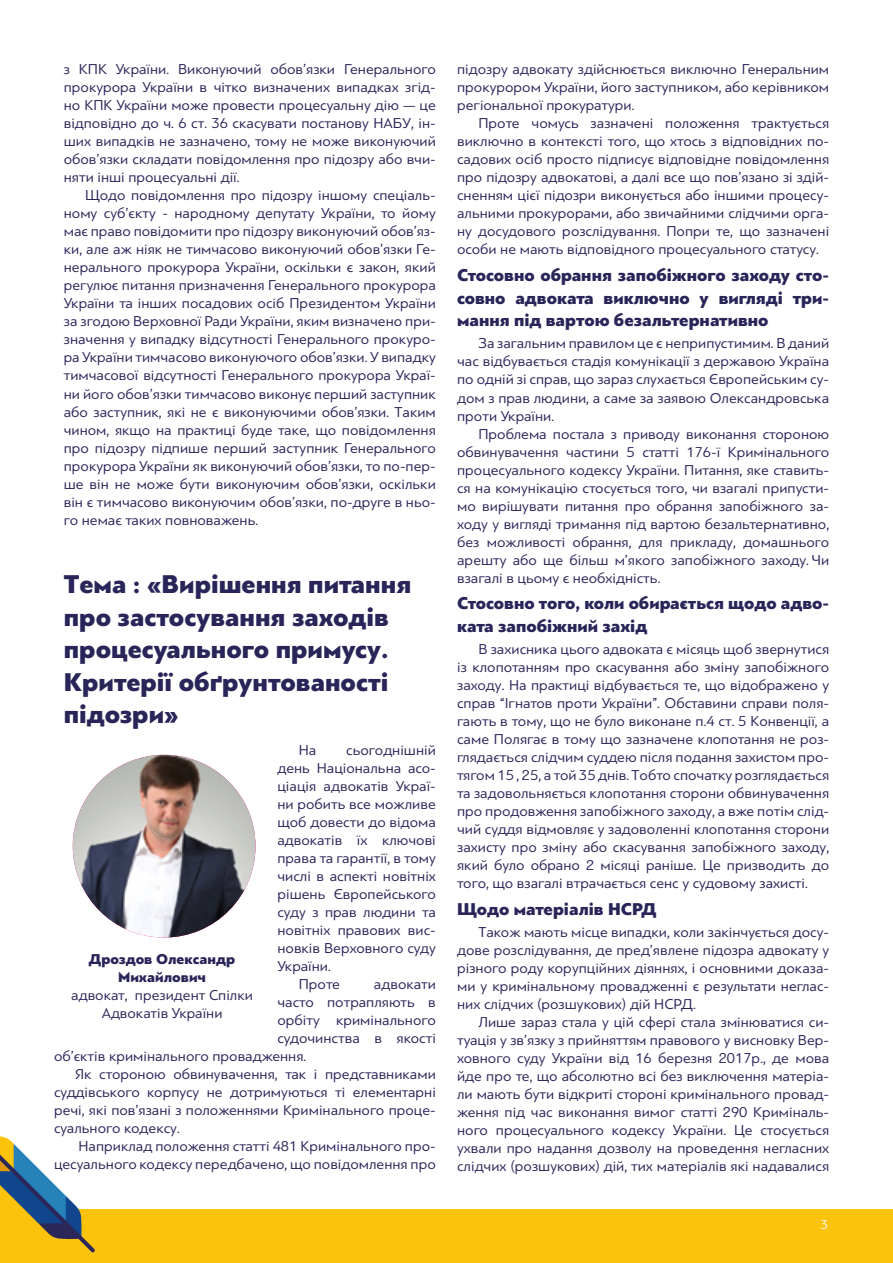
<style>
.page{position:relative;width:893px;height:1263px;background:#fff}
.page>*{position:absolute;margin:0;border:0;box-sizing:border-box;transform-origin:0 0}
.t1{font:900 27px/32.4px "PF Bague Sans Pro";color:#2a2559}
.t2{font:900 18px/22.5px "PF Bague Sans Pro";color:#2a2559;text-align:justify}
.t3{font:15px/18px "PF Bague Sans Pro";color:#2a2559;text-align:justify}
.t4{font:900 15px/18px "PF Bague Sans Pro";color:#2a2559;text-align:center}
.t5{font:13.5px "PF Bague Sans Pro";color:#fff}
</style>
<div class="page">
<div style="left:0;top:1209px;width:893px;height:54px;background:#fbc30c"></div>
<svg style="left:0;top:1136px;width:95px;height:116px"></svg>
<img style="left:73px;top:755px;width:183px;height:182px;border-radius:91px">
<p class="t3" style="left:64px;top:61px;width:374px">з КПК України. Виконуючий обов’язки Генерального прокурора України в чітко визначених випадках згід&shy;но КПК України може провести процесуальну дію — це відповідно до ч. 6 ст. 36 скасувати постанову НАБУ, ін&shy;ших випадків не зазначено, тому не може виконуючий обов’язки складати повідомлення про підозру або вчи&shy;няти інші процесуальні дії.</p>
<p class="t3" style="left:64px;top:187px;width:374px;text-indent:21px">Щодо повідомлення про підозру іншому спеціаль&shy;ному суб’єкту - народному депутату України, то йому має право повідомити про підозру виконуючий обов’яз&shy;ки, але аж ніяк не тимчасово виконуючий обов’язки Ге&shy;нерального прокурора України, оскільки є закон, який регулює питання призначення Генерального прокурора України та інших посадових осіб Президентом України за згодою Верховної Ради України, яким визначено при&shy;значення у випадку відсутності Генерального прокуро&shy;ра України тимчасово виконуючого обов’язки. У випадку тимчасової відсутності Генерального прокурора Украї&shy;ни його обов’язки тимчасово виконує перший заступник або заступник, які не є виконуючими обов’язки. Таким чином, якщо на практиці буде таке, що повідомлення про підозру підпише перший заступник Генерального прокурора України як виконуючий обов’язки, то по-пер&shy;ше він не може бути виконуючим обов’язки, оскільки він є тимчасово виконуючим обов’язки, по-друге в ньо&shy;го немає таких повноважень.</p>
<h1 class="t1" style="left:64px;top:569px;width:349px">Тема : «Вирішення питання про застосування заходів процесуального примусу.<br>Критерії обґрунтованості підозри»</h1>
<p class="t3" style="left:299px;top:741px;width:19px">На</p>
<p class="t3" style="left:346px;top:741px;width:91px">сьогоднішній</p>
<p class="t3" style="left:277px;top:759px;width:160px">день Національна асо-</p>
<p class="t3" style="left:277px;top:777px;width:160px">ціація адвокатів Украї-</p>
<p class="t3" style="left:277px;top:795px;width:160px">ни робить все можливе</p>
<p class="t3" style="left:277px;top:813px;width:160px">щоб довести до відома</p>
<p class="t3" style="left:277px;top:831px;width:160px">адвокатів їх ключові</p>
<p class="t3" style="left:277px;top:849px;width:160px">права та гарантії, в тому</p>
<p class="t3" style="left:277px;top:867px;width:160px">числі в аспекті новітніх</p>
<p class="t3" style="left:277px;top:885px;width:160px">рішень Європейського</p>
<p class="t3" style="left:277px;top:903px;width:160px">суду з прав людини та</p>
<p class="t3" style="left:277px;top:921px;width:160px">новітніх правових вис-</p>
<p class="t3" style="left:277px;top:939px;width:160px">новків Верховного суду</p>
<p class="t3" style="left:277px;top:957px;width:55px">України.</p>
<p class="t3" style="left:299px;top:975px;width:43px">Проте</p>
<p class="t3" style="left:374px;top:975px;width:63px">адвокати</p>
<p class="t3" style="left:277px;top:993px;width:160px">часто потрапляють в</p>
<p class="t3" style="left:277px;top:1011px;width:160px">орбіту кримінального</p>
<p class="t3" style="left:277px;top:1029px;width:160px">судочинства в якості</p>
<p class="t3" style="left:54px;top:1047px;width:254px">об’єктів кримінального провадження.</p>
<p class="t3" style="left:75px;top:1065px;width:362px">Як стороною обвинувачення, так і представниками</p>
<p class="t3" style="left:54px;top:1083px;width:383px">суддівського корпусу не дотримуються ті елементарні</p>
<p class="t3" style="left:54px;top:1101px;width:383px">речі, які пов’язані з положеннями Кримінального проце-</p>
<p class="t3" style="left:54px;top:1119px;width:127px">суального кодексу.</p>
<p class="t3" style="left:78px;top:1137px;width:359px">Наприклад положення статті 481 Кримінального про-</p>
<p class="t3" style="left:54px;top:1155px;width:383px">цесуального кодексу передбачено, що повідомлення про</p>
<p class="t4" style="left:89px;top:950px;width:148px">Дроздов Олександр<br>Михайлович</p>
<p class="t3" style="left:71px;top:985px;width:183px;text-align:center">адвокат, президент Спілки<br>Адвокатів України</p>
<p class="t3" style="left:457px;top:61px;width:374px">підозру адвокату здійснюється виключно Генеральним прокурором України, його заступником, або керівником регіональної прокуратури.</p>
<p class="t3" style="left:457px;top:115px;width:374px;text-indent:21px">Проте чомусь зазначені положення трактується виключно в контексті того, що хтось з відповідних по&shy;садових осіб просто підписує відповідне повідомлення про підозру адвокатові, а далі все що пов’язано зі здій&shy;сненням цієї підозри виконується або іншими процесу&shy;альними прокурорами, або звичайними слідчими орга&shy;ну досудового розслідування. Попри те, що зазначені особи не мають відповідного процесуального статусу.</p>
<p class="t2" style="left:457px;top:264px;width:374px">Стосовно обрання запобіжного заходу сто&shy;совно адвоката виключно у вигляді три&shy;мання під вартою безальтернативно</p>
<p class="t3" style="left:457px;top:335px;width:374px;text-indent:21px">За загальним правилом це є неприпустимим. В даний час відбувається стадія комунікації з державою Україна по одній зі справ, що зараз слухається Європейським су&shy;дом з прав людини, а саме за заявою Олександровська проти України.</p>
<p class="t3" style="left:457px;top:425px;width:374px;text-indent:21px">Проблема постала з приводу виконання стороною обвинувачення частини 5 статті 176-ї Кримінального процесуального кодексу України. Питання, яке ставить&shy;ся на комунікацію стосується того, чи взагалі припусти&shy;мо вирішувати питання про обрання запобіжного за&shy;ходу у вигляді тримання під вартою безальтернативно, без можливості обрання, для прикладу, домашнього арешту або ще більш м’якого запобіжного заходу. Чи взагалі в цьому є необхідність.</p>
<p class="t2" style="left:457px;top:592px;width:374px">Стосовно того, коли обирається щодо адво&shy;ката запобіжний захід</p>
<p class="t3" style="left:457px;top:640px;width:374px;text-indent:21px">В захисника цього адвоката є місяць щоб звернутися із клопотанням про скасування або зміну запобіжного заходу. На практиці відбувається те, що відображено у справ “Ігнатов проти України”. Обставини справи поля&shy;гають в тому, що не було виконане п.4 ст. 5 Конвенції, а саме Полягає в тому що зазначене клопотання не роз&shy;глядається слідчим суддею після подання захистом про&shy;тягом 15 , 25, а той 35 днів. Тобто спочатку розглядається та задовольняється клопотання сторони обвинувачення про продовження запобіжного заходу, а вже потім слід&shy;чий суддя відмовляє у задоволенні клопотання сторони захисту про зміну або скасування запобіжного заходу, який було обрано 2 місяці раніше. Це призводить до того, що взагалі втрачається сенс у судовому захисті.</p>
<p class="t2" style="left:457px;top:898px;width:201px">Щодо матеріалів НСРД</p>
<p class="t3" style="left:457px;top:923px;width:374px;text-indent:21px">Також мають місце випадки, коли закінчується досу&shy;дове розслідування, де пред’явлене підозра адвокату у різного роду корупційних діяннях, і основними доказа&shy;ми у кримінальному провадженні є результати неглас&shy;них слідчих (розшукових) дій НСРД.</p>
<p class="t3" style="left:457px;top:1013px;width:374px;text-indent:21px">Лише зараз стала у цій сфері стала змінюватися си&shy;туація у зв’язку з прийняттям правового у висновку Вер&shy;ховного суду України від 16 березня 2017р., де мова йде про те, що абсолютно всі без виключення матеріа&shy;ли мають бути відкриті стороні кримінального провад&shy;ження під час виконання вимог статті 290 Криміналь&shy;ного процесуального кодексу України. Це стосується ухвали про надання дозволу на проведення негласних слідчих (розшукових) дій, тих матеріалів які надавалися</p>
<p class="t5" style="left:821px;top:1217px;width:9px">3</p>
</div>
